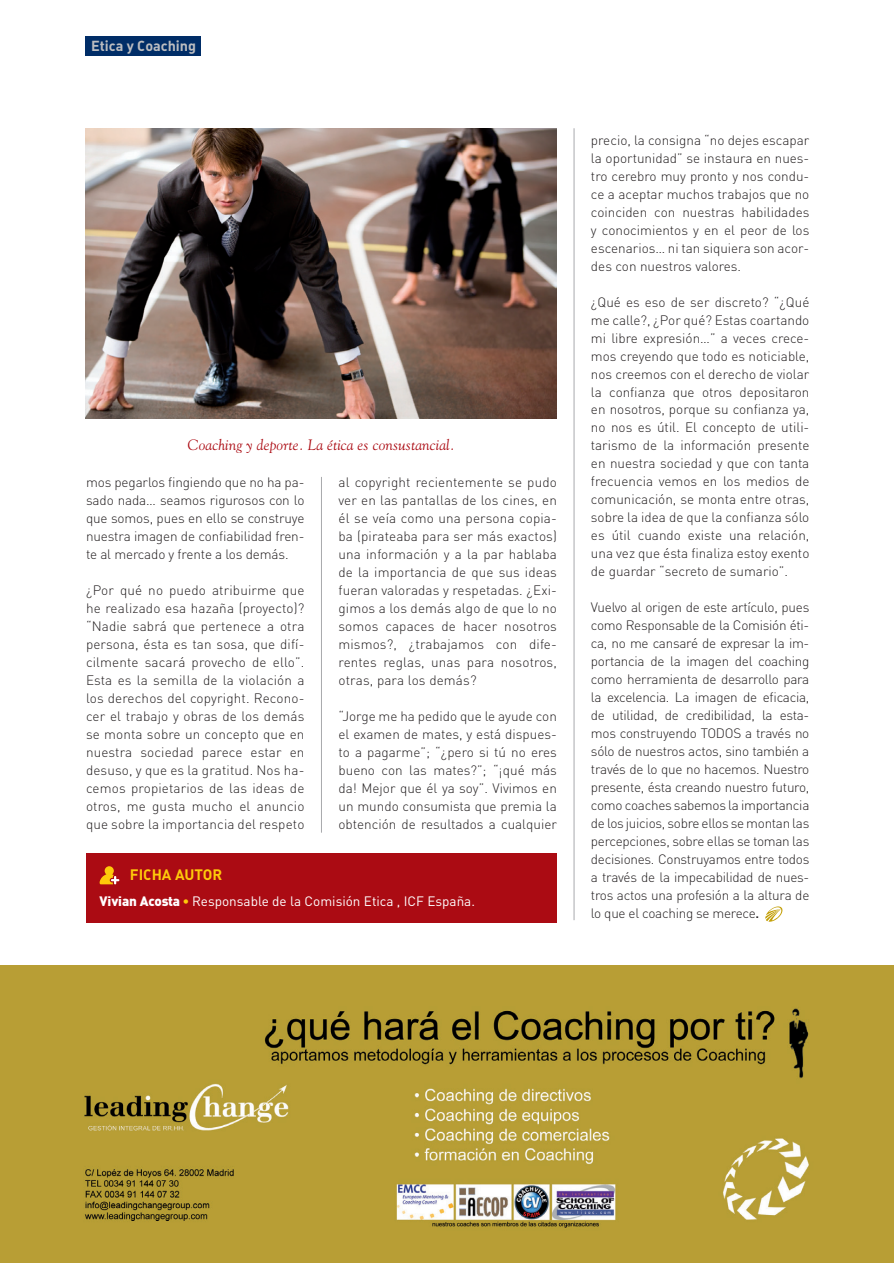
<style>
.page{position:relative;width:894px;height:1263px;background:#fff}
.page>*{position:absolute;margin:0;border:0;box-sizing:border-box;transform-origin:0 0}
.t1{font:italic 15px "Goudy";letter-spacing:.01em;color:#ab0b13}
.t2{font:15px "DIN Bold Alternate";color:#feca0a}
.t3{font:14.4px "DIN Bold Alternate";color:#bcbdc0}
.t4{font:300 13.5px/18px "DIN";color:#231f20;text-align:justify}
.t5{font:13.5px "DIN";color:#fff}
.s1{font-weight:900}
.s2{font-weight:900;color:#feca0a}
.s3{font-weight:500}
</style>
<div class="page">
<svg style="left:765px;top:906px;width:17px;height:16px"></svg>
<hr style="left:573px;top:128px;width:1px;height:792px;background:#a8a9ad">
<hr style="left:321px;top:477px;width:1px;height:356px;background:#a8a9ad">
<div style="left:86px;top:36px;width:115px;height:20px;background:#002d67"></div>
<img style="left:86px;top:128px;width:470px;height:290px">
<div style="left:86px;top:853px;width:470px;height:69px;background:#ab0b13"></div>
<svg style="left:99px;top:866px;width:20px;height:18px"></svg>
<img style="left:0;top:965px;width:893px;height:298px">
<p class="t3" style="left:91px;top:40px;width:106px">Etica y Coaching</p>
<p class="t1" style="left:188px;top:439px;width:268px">Coaching y deporte. La ética es consustancial.</p>
<p class="t4" style="left:86px;top:474px;width:220px">mos pegarlos fingiendo que no ha pa&shy;sado nada… seamos rigurosos con lo que somos, pues en ello se construye nuestra imagen de confiabilidad fren&shy;te al mercado y frente a los demás.</p>
<p class="t4" style="left:86px;top:582px;width:220px">¿Por qué no puedo atribuirme que he realizado esa hazaña (proyecto)? “Nadie sabrá que pertenece a otra persona, ésta es tan sosa, que difí&shy;cilmente sacará provecho de ello”.<br>Esta es la semilla de la violación a los derechos del copyright. Recono&shy;cer el trabajo y obras de los demás se monta sobre un concepto que en nuestra sociedad parece estar en desuso, y que es la gratitud. Nos ha&shy;cemos propietarios de las ideas de otros, me gusta mucho el anuncio que sobre la importancia del respeto</p>
<p class="t4" style="left:338px;top:474px;width:220px">al copyright recientemente se pudo ver en las pantallas de los cines, en él se veía como una persona copia&shy;ba (pirateaba para ser más exactos) una información y a la par hablaba de la importancia de que sus ideas fueran valoradas y respetadas. ¿Exi&shy;gimos a los demás algo de que lo no somos capaces de hacer nosotros mismos?, ¿trabajamos con dife&shy;rentes reglas, unas para nosotros, otras, para los demás?</p>
<p class="t4" style="left:338px;top:708px;width:220px">“Jorge me ha pedido que le ayude con el examen de mates, y está dispues&shy;to a pagarme”; “¿pero si tú no eres bueno con las mates?”; “¡qué más da! Mejor que él ya soy”. Vivimos en un mundo consumista que premia la obtención de resultados a cualquier</p>
<p class="t2" style="left:130px;top:869px;width:94px">FICHA AUTOR</p>
<p class="t5" style="left:100px;top:896px;width:377px"><span class="s1">Vivian Acosta</span> <span class="s2">•</span> Responsable de la Comisión Etica , ICF España.</p>
<p class="t4" style="left:591px;top:132px;width:220px">precio, la consigna “no dejes escapar la oportunidad” se instaura en nues&shy;tro cerebro muy pronto y nos condu&shy;ce a aceptar muchos trabajos que no coinciden con nuestras habilidades y conocimientos y en el peor de los escenarios… ni tan siquiera son acor&shy;des con nuestros valores.</p>
<p class="t4" style="left:591px;top:294px;width:220px">¿Qué es eso de ser discreto? “¿Qué me calle?, ¿Por qué? Estas coartando mi libre expresión…” a veces crece&shy;mos creyendo que todo es noticiable, nos creemos con el derecho de violar la confianza que otros depositaron en nosotros, porque su confianza ya, no nos es útil. El concepto de utili&shy;tarismo de la información presente en nuestra sociedad y que con tanta frecuencia vemos en los medios de comunicación, se monta entre otras, sobre la idea de que la confianza sólo es útil cuando existe una relación, una vez que ésta finaliza estoy exento de guardar “secreto de sumario”.</p>
<p class="t4" style="left:591px;top:600px;width:220px">Vuelvo al origen de este artículo, pues como Responsable de la Comisión éti&shy;ca, no me cansaré de expresar la im&shy;portancia de la imagen del coaching como herramienta de desarrollo para la excelencia. La imagen de eficacia, de utilidad, de credibilidad, la esta&shy;mos construyendo TODOS a través no sólo de nuestros actos, sino también a través de lo que no hacemos. Nuestro presente, ésta creando nuestro futuro, como coaches sabemos la importancia de los juicios, sobre ellos se montan las percepciones, sobre ellas se toman las decisiones. Construyamos entre todos a través de la impecabilidad de nues&shy;tros actos una profesión a la altura de lo que el coaching se merece<span class="s3">.</span></p>
</div>
